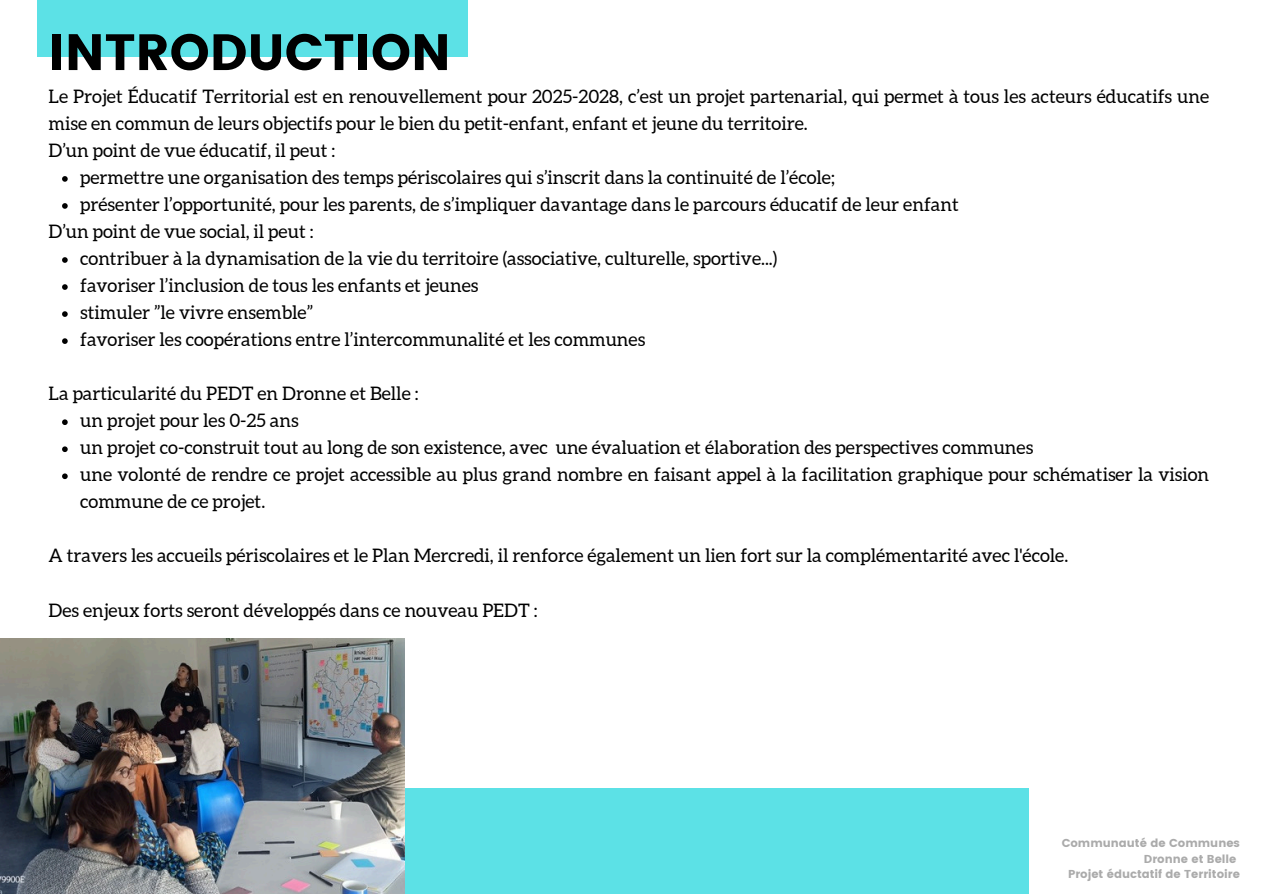
<style>
.page{position:relative;width:1264px;height:894px;background:#fff}
.page>*{position:absolute;margin:0;border:0;box-sizing:border-box;transform-origin:0 0}
.t1{font:51px "Poppins";color:#000}
.t2{font:18.6px/27px "Aleo";color:#000}
.t3{font:11.55px/15.3px "Poppins";color:#ababab;text-align:right}
</style>
<div class="page">
<svg style="left:62px;top:176px;width:6px;height:6px"></svg>
<svg style="left:62px;top:203px;width:6px;height:6px"></svg>
<svg style="left:62px;top:257px;width:6px;height:6px"></svg>
<svg style="left:62px;top:284px;width:6px;height:6px"></svg>
<svg style="left:62px;top:311px;width:6px;height:6px"></svg>
<svg style="left:62px;top:338px;width:6px;height:6px"></svg>
<svg style="left:62px;top:419px;width:6px;height:6px"></svg>
<svg style="left:62px;top:446px;width:6px;height:6px"></svg>
<svg style="left:62px;top:473px;width:6px;height:6px"></svg>
<div style="left:37px;top:0;width:431px;height:56px;background:#5ce1e6"></div>
<div style="left:223px;top:788px;width:805px;height:105px;background:#5ce1e6"></div>
<img style="left:0;top:638px;width:404px;height:255px">
<h2 class="t1" style="left:49px;top:23px;width:403px">INTRODUCTION</h2>
<h1 class="t2" style="left:49px;top:83px;width:1162px">Le Projet Éducatif Territorial est en renouvellement pour 2025-2028, c’est un projet partenarial, qui permet à tous les acteurs éducatifs une mise en commun de leurs objectifs pour le bien du petit-enfant, enfant et jeune du territoire.<br>D’un point de vue éducatif, il peut :</h1>
<h2 class="t2" style="left:80px;top:164px;width:756px">permettre une organisation des temps périscolaires qui s’inscrit dans la continuité de l’école;</h2>
<p class="t2" style="left:80px;top:191px;width:880px">présenter l’opportunité, pour les parents, de s’impliquer davantage dans le parcours éducatif de leur enfant</p>
<p class="t2" style="left:49px;top:218px;width:266px">D’un point de vue social, il peut :</p>
<h2 class="t2" style="left:80px;top:245px;width:698px">contribuer à la dynamisation de la vie du territoire (associative, culturelle, sportive...)</h2>
<p class="t2" style="left:80px;top:272px;width:400px">favoriser l’inclusion de tous les enfants et jeunes</p>
<p class="t2" style="left:80px;top:299px;width:234px">stimuler ”le vivre ensemble”</p>
<p class="t2" style="left:80px;top:326px;width:566px">favoriser les coopérations entre l’intercommunalité et les communes</p>
<p class="t2" style="left:49px;top:380px;width:371px">La particularité du PEDT en Dronne et Belle :</p>
<h2 class="t2" style="left:80px;top:407px;width:220px">un projet pour les 0-25 ans</h2>
<p class="t2" style="left:80px;top:434px;width:954px">un projet co-construit tout au long de son existence, avec une évaluation et élaboration des perspectives communes</p>
<p class="t2" style="left:80px;top:461px;width:1130px">une volonté de rendre ce projet accessible au plus grand nombre en faisant appel à la facilitation graphique pour schématiser la vision commune de ce projet.</p>
<p class="t2" style="left:49px;top:542px;width:1021px">A travers les accueils périscolaires et le Plan Mercredi, il renforce également un lien fort sur la complémentarité avec l'école.</p>
<h2 class="t2" style="left:49px;top:596px;width:490px">Des enjeux forts seront développés dans ce nouveau PEDT :</h2>
<p class="t3" style="left:1061px;top:835px;width:180px">Communauté de Communes<br>Dronne et Belle</p>
<p class="t3" style="left:1067px;top:866px;width:173px">Projet éductatif de Territoire</p>
</div>
